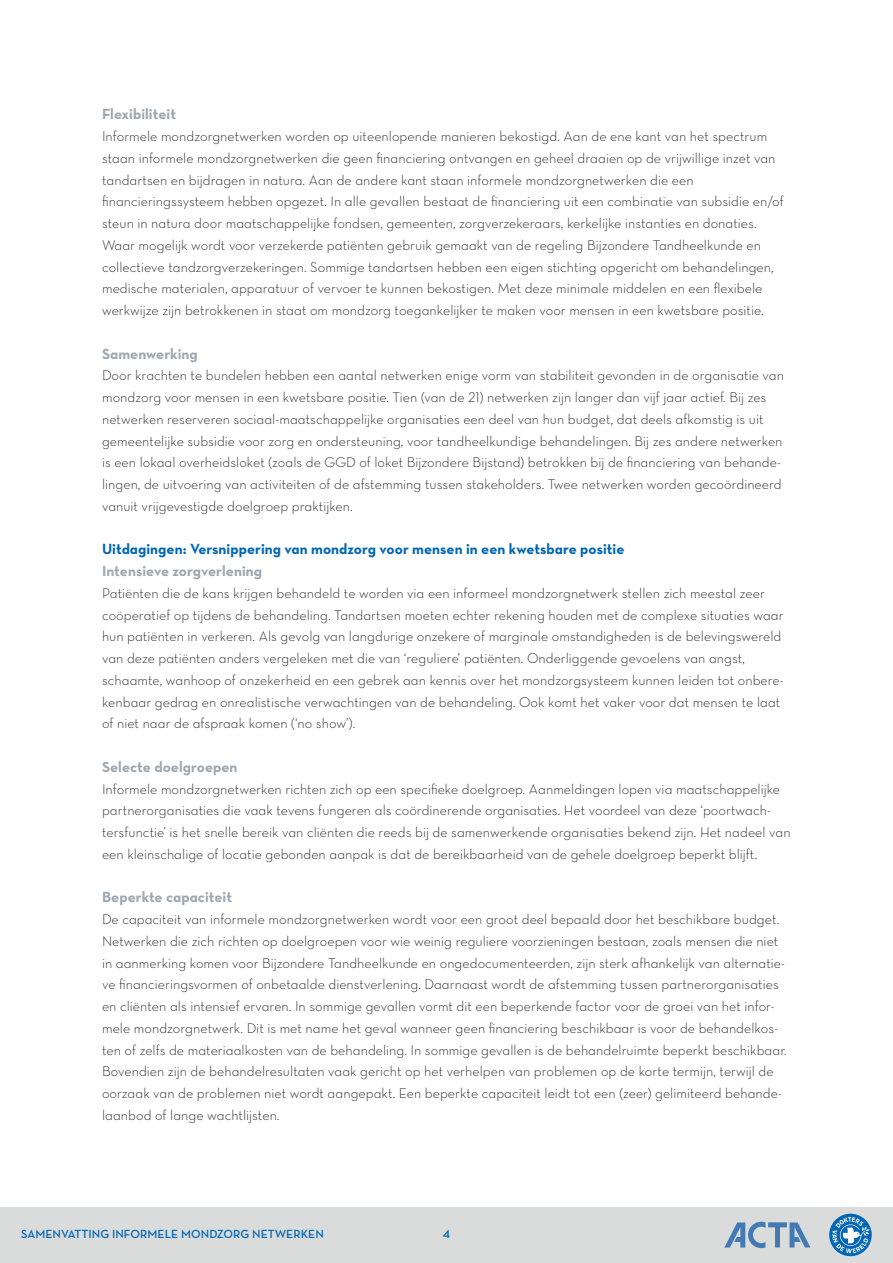
<style>
.page{position:relative;width:893px;height:1263px;background:#fff}
.page>*{position:absolute;margin:0;border:0;box-sizing:border-box;transform-origin:0 0}
.H_4_onderkopje_-subs{font:15px "Neutra Text Bold Alt";letter-spacing:.005em;color:#9ca7af}
.H_3_alinea_-_subkop{font:15px "Neutra Text Bold Alt";letter-spacing:.005em;color:#0166b3}
.Body{font:14.25px/21.8px "Neutra Text Light Alt";letter-spacing:.005em;color:#231f20}
.t1{font:600 12px "Neutra Text";letter-spacing:.005em;color:#0166b3}
.t2{font:12px "Neutra Text Demi Alt";color:#0166b3}
</style>
<div class="page">
<div style="left:0;top:1207px;width:893px;height:56px;background:#dadcdc"></div>
<svg style="left:829px;top:1214px;width:43px;height:42px"></svg>
<svg style="left:724px;top:1222px;width:86px;height:26px"></svg>
<p class="H_4_onderkopje_-subs" style="left:102px;top:105px;width:76px">Flexibiliteit</p>
<p class="Body" style="left:102px;top:125px;width:683px">Informele mondzorgnetwerken worden op uiteenlopende manieren bekostigd. Aan de ene kant van het spectrum staan informele mondzorgnetwerken die geen financiering ontvangen en geheel draaien op de vrijwillige inzet van tandartsen en bijdragen in natura. Aan de andere kant staan informele mondzorgnetwerken die een financieringssysteem hebben opgezet. In alle gevallen bestaat de financiering uit een combinatie van subsidie en/of steun in natura door maatschappelijke fondsen, gemeenten, zorgverzekeraars, kerkelijke instanties en donaties.<br>Waar mogelijk wordt voor verzekerde patiënten gebruik gemaakt van de regeling Bijzondere Tandheelkunde en collectieve tandzorgverzekeringen. Sommige tandartsen hebben een eigen stichting opgericht om behandelingen, medische materialen, apparatuur of vervoer te kunnen bekostigen. Met deze minimale middelen en een flexibele werkwijze zijn betrokkenen in staat om mondzorg toegankelijker te maken voor mensen in een kwetsbare positie.</p>
<p class="H_4_onderkopje_-subs" style="left:102px;top:344px;width:97px">Samenwerking</p>
<p class="Body" style="left:102px;top:364px;width:683px">Door krachten te bundelen hebben een aantal netwerken enige vorm van stabiliteit gevonden in de organisatie van mondzorg voor mensen in een kwetsbare positie. Tien (van de 21) netwerken zijn langer dan vijf jaar actief. Bij zes netwerken reserveren sociaal-maatschappelijke organisaties een deel van hun budget, dat deels afkomstig is uit gemeentelijke subsidie voor zorg en ondersteuning, voor tandheelkundige behandelingen. Bij zes andere netwerken is een lokaal overheidsloket (zoals de GGD of loket Bijzondere Bijstand) betrokken bij de financiering van behande&shy;lingen, de uitvoering van activiteiten of de afstemming tussen stakeholders. Twee netwerken worden gecoördineerd vanuit vrijgevestigde doelgroep praktijken.</p>
<p class="H_3_alinea_-_subkop" style="left:102px;top:540px;width:524px">Uitdagingen: Versnippering van mondzorg voor mensen in een kwetsbare positie</p>
<p class="H_4_onderkopje_-subs" style="left:102px;top:562px;width:162px">Intensieve zorgverlening</p>
<p class="Body" style="left:102px;top:582px;width:683px">Patiënten die de kans krijgen behandeld te worden via een informeel mondzorgnetwerk stellen zich meestal zeer coöperatief op tijdens de behandeling. Tandartsen moeten echter rekening houden met de complexe situaties waar hun patiënten in verkeren. Als gevolg van langdurige onzekere of marginale omstandigheden is de belevingswereld van deze patiënten anders vergeleken met die van ‘reguliere’ patiënten. Onderliggende gevoelens van angst, schaamte, wanhoop of onzekerheid en een gebrek aan kennis over het mondzorgsysteem kunnen leiden tot onbere&shy;kenbaar gedrag en onrealistische verwachtingen van de behandeling. Ook komt het vaker voor dat mensen te laat of niet naar de afspraak komen (‘no show’).</p>
<p class="H_4_onderkopje_-subs" style="left:102px;top:757px;width:137px">Selecte doelgroepen</p>
<p class="Body" style="left:102px;top:777px;width:690px">Informele mondzorgnetwerken richten zich op een specifieke doelgroep. Aanmeldingen lopen via maatschappelijke partnerorganisaties die vaak tevens fungeren als coördinerende organisaties. Het voordeel van deze ‘poortwach&shy;tersfunctie’ is het snelle bereik van cliënten die reeds bij de samenwerkende organisaties bekend zijn. Het nadeel van een kleinschalige of locatie gebonden aanpak is dat de bereikbaarheid van de gehele doelgroep beperkt blijft.</p>
<p class="H_4_onderkopje_-subs" style="left:102px;top:888px;width:132px">Beperkte capaciteit</p>
<p class="Body" style="left:102px;top:908px;width:686px">De capaciteit van informele mondzorgnetwerken wordt voor een groot deel bepaald door het beschikbare budget.<br>Netwerken die zich richten op doelgroepen voor wie weinig reguliere voorzieningen bestaan, zoals mensen die niet in aanmerking komen voor Bijzondere Tandheelkunde en ongedocumenteerden, zijn sterk afhankelijk van alternatie&shy;ve financieringsvormen of onbetaalde dienstverlening. Daarnaast wordt de afstemming tussen partnerorganisaties en cliënten als intensief ervaren. In sommige gevallen vormt dit een beperkende factor voor de groei van het infor&shy;mele mondzorgnetwerk. Dit is met name het geval wanneer geen financiering beschikbaar is voor de behandelkos&shy;ten of zelfs de materiaalkosten van de behandeling. In sommige gevallen is de behandelruimte beperkt beschikbaar.<br>Bovendien zijn de behandelresultaten vaak gericht op het verhelpen van problemen op de korte termijn, terwijl de oorzaak van de problemen niet wordt aangepakt. Een beperkte capaciteit leidt tot een (zeer) gelimiteerd behande&shy;laanbod of lange wachtlijsten.</p>
<p class="t1" style="left:21px;top:1226px;width:304px">SAMENVATTING INFORMELE MONDZORG NETWERKEN</p>
<p class="t2" style="left:443px;top:1226px;width:9px">4</p>
</div>
